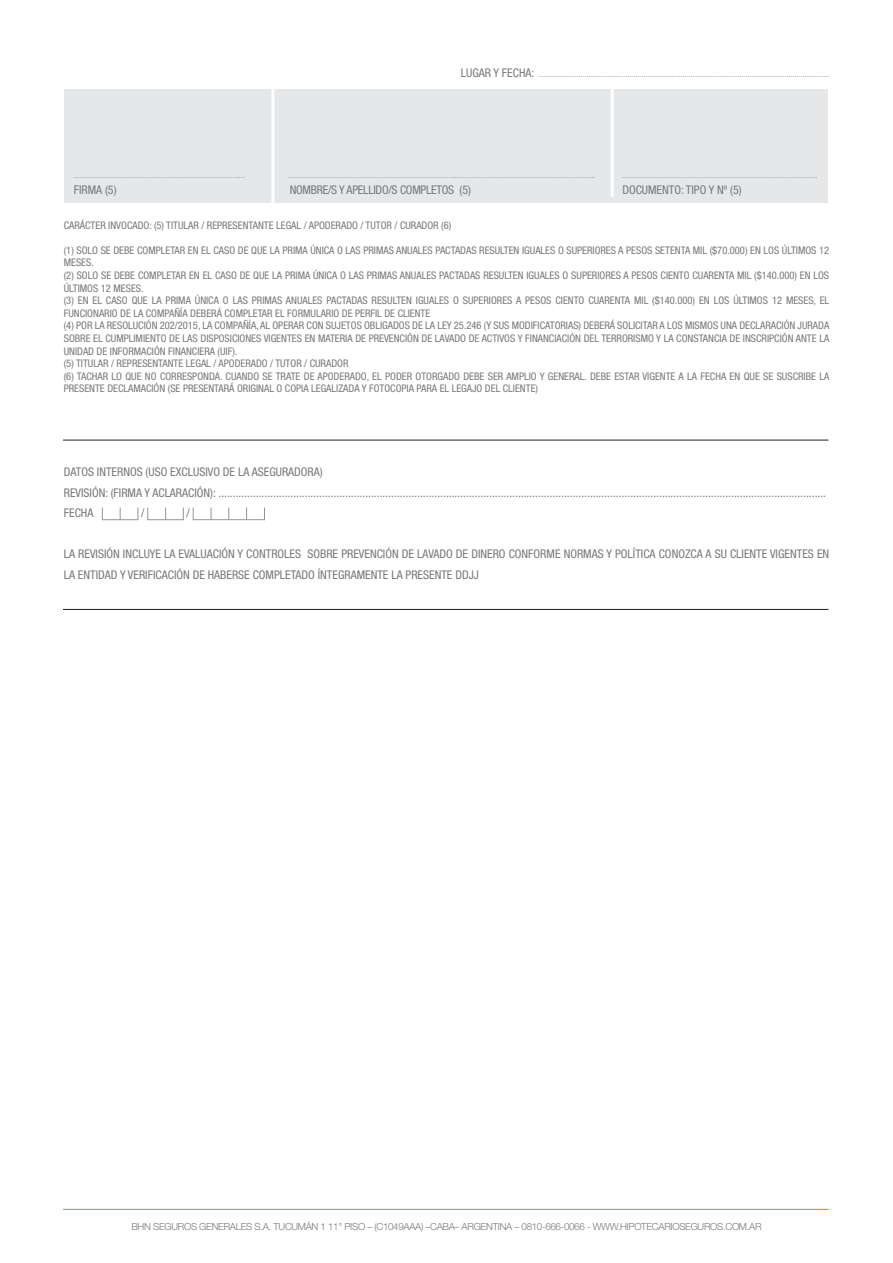
<style>
.page{position:relative;width:893px;height:1263px;background:#fff}
.page>*{position:absolute;margin:0;border:0;box-sizing:border-box;transform-origin:0 0}
.textos_grises_8_17{font:condensed 12px/20.5px "Helvetica Neue";color:#76787b}
.textos_grises_8_17-2{font:condensed 12px "Helvetica Neue";letter-spacing:-.02em;color:#76787b}
.textos_grises_8_17-3{font:condensed 10.5px/12.6px "Helvetica Neue";color:#76787b}
.t1{font:300 9.75px "Helvetica Neue";letter-spacing:-.03em;color:#76787b}
.texto_condiciones_8{font:300 8.25px "VAG Rounded";color:#76787b}
.textos_grises_8_17-4{font:300 8.25px "VAG Rounded";color:#76787b}
.s1{font-family:"Helvetica Neue";font-weight:400;font-stretch:condensed;font-size:12px}
</style>
<div class="page">
<hr style="left:63px;top:1209px;width:765px;height:1px;background:#f47321">
<hr style="left:102px;top:519px;width:36px;height:1px;background:#939598">
<svg style="left:102px;top:507px;width:1px;height:12px"></svg>
<svg style="left:120px;top:507px;width:1px;height:12px"></svg>
<svg style="left:138px;top:507px;width:1px;height:13px"></svg>
<hr style="left:147px;top:519px;width:37px;height:1px;background:#939598">
<svg style="left:147px;top:507px;width:1px;height:13px"></svg>
<svg style="left:165px;top:507px;width:1px;height:12px"></svg>
<svg style="left:183px;top:507px;width:1px;height:13px"></svg>
<hr style="left:193px;top:519px;width:72px;height:1px;background:#939598">
<svg style="left:193px;top:507px;width:1px;height:12px"></svg>
<svg style="left:211px;top:507px;width:1px;height:13px"></svg>
<svg style="left:246px;top:507px;width:1px;height:12px"></svg>
<svg style="left:228px;top:507px;width:1px;height:12px"></svg>
<svg style="left:264px;top:507px;width:1px;height:12px"></svg>
<hr style="left:63px;top:440px;width:765px;height:1px;background:#231f20">
<hr style="left:63px;top:609px;width:765px;height:1px;background:#231f20">
<div style="left:64px;top:89px;width:764px;height:114px;background:#e6e7e9"></div>
<hr style="left:271px;top:88px;width:3px;height:116px;background:#fff">
<hr style="left:611px;top:83px;width:3px;height:114px;background:#fff">
<p class="textos_grises_8_17-4" style="left:461px;top:69px;width:370px"><span class="s1">LUGAR Y FECHA:</span> ...............................................................................................................................................</p>
<p class="texto_condiciones_8" style="left:74px;top:170px;width:173px">....................................................................................</p>
<p class="texto_condiciones_8" style="left:288px;top:170px;width:309px">.......................................................................................................................................................</p>
<p class="texto_condiciones_8" style="left:622px;top:170px;width:197px">................................................................................................</p>
<p class="textos_grises_8_17" style="left:74px;top:180px;width:44px">FIRMA (5)</p>
<p class="textos_grises_8_17-2" style="left:290px;top:183px;width:183px">NOMBRE/S Y APELLIDO/S COMPLETOS (5)</p>
<p class="textos_grises_8_17" style="left:622px;top:180px;width:121px">DOCUMENTO: TIPO Y Nº (5)</p>
<p class="textos_grises_8_17-3" style="left:64px;top:218px;width:389px">CARÁCTER INVOCADO: (5) TITULAR / REPRESENTANTE LEGAL / APODERADO / TUTOR / CURADOR (6)</p>
<p class="textos_grises_8_17-3" style="left:64px;top:244px;width:767px">(1) SOLO SE DEBE COMPLETAR EN EL CASO DE QUE LA PRIMA ÚNICA O LAS PRIMAS ANUALES PACTADAS RESULTEN IGUALES O SUPERIORES A PESOS SETENTA MIL ($70.000) EN LOS ÚLTIMOS 12<br>MESES.</p>
<p class="textos_grises_8_17-3" style="left:64px;top:269px;width:767px">(2) SOLO SE DEBE COMPLETAR EN EL CASO DE QUE LA PRIMA ÚNICA O LAS PRIMAS ANUALES PACTADAS RESULTEN IGUALES O SUPERIORES A PESOS CIENTO CUARENTA MIL ($140.000) EN LOS<br>ÚLTIMOS 12 MESES.</p>
<p class="textos_grises_8_17-3" style="left:64px;top:294px;width:767px">(3) EN EL CASO QUE LA PRIMA ÚNICA O LAS PRIMAS ANUALES PACTADAS RESULTEN IGUALES O SUPERIORES A PESOS CIENTO CUARENTA MIL ($140.000) EN LOS ÚLTIMOS 12 MESES, EL<br>FUNCIONARIO DE LA COMPAÑÍA DEBERÁ COMPLETAR EL FORMULARIO DE PERFIL DE CLIENTE</p>
<p class="textos_grises_8_17-3" style="left:64px;top:319px;width:767px;text-align:justify">(4) POR LA RESOLUCIÓN 202/2015, LA COMPAÑÍA, AL OPERAR CON SUJETOS OBLIGADOS DE LA LEY 25.246 (Y SUS MODIFICATORIAS) DEBERÁ SOLICITAR A LOS MISMOS UNA DECLARACIÓN JURADA SOBRE EL CUMPLIMIENTO DE LAS DISPOSICIONES VIGENTES EN MATERIA DE PREVENCIÓN DE LAVADO DE ACTIVOS Y FINANCIACIÓN DEL TERRORISMO Y LA CONSTANCIA DE INSCRIPCIÓN ANTE LA UNIDAD DE INFORMACIÓN FINANCIERA (UIF).</p>
<p class="textos_grises_8_17-3" style="left:64px;top:357px;width:286px">(5) TITULAR / REPRESENTANTE LEGAL / APODERADO / TUTOR / CURADOR</p>
<p class="textos_grises_8_17-3" style="left:64px;top:370px;width:767px">(6) TACHAR LO QUE NO CORRESPONDA. CUANDO SE TRATE DE APODERADO, EL PODER OTORGADO DEBE SER AMPLIO Y GENERAL. DEBE ESTAR VIGENTE A LA FECHA EN QUE SE SUSCRIBE LA<br>PRESENTE DECLAMACIÓN (SE PRESENTARÁ ORIGINAL O COPIA LEGALIZADA Y FOTOCOPIA PARA EL LEGAJO DEL CLIENTE)</p>
<p class="textos_grises_8_17" style="left:64px;top:461px;width:260px">DATOS INTERNOS (USO EXCLUSIVO DE LA ASEGURADORA)</p>
<p class="textos_grises_8_17" style="left:64px;top:482px;width:764px">REVISIÓN: (FIRMA Y ACLARACIÓN): ...................................................................................................................................................................................................................</p>
<p class="textos_grises_8_17" style="left:64px;top:502px;width:31px">FECHA</p>
<p class="textos_grises_8_17" style="left:141px;top:502px;width:5px">/</p>
<p class="textos_grises_8_17" style="left:187px;top:502px;width:5px">/</p>
<p class="textos_grises_8_17" style="left:64px;top:544px;width:767px">LA REVISIÓN INCLUYE LA EVALUACIÓN Y CONTROLES SOBRE PREVENCIÓN DE LAVADO DE DINERO CONFORME NORMAS Y POLÍTICA CONOZCA A SU CLIENTE VIGENTES EN<br>LA ENTIDAD Y VERIFICACIÓN DE HABERSE COMPLETADO ÍNTEGRAMENTE LA PRESENTE DDJJ</p>
<p class="t1" style="left:131px;top:1220px;width:632px">BHN SEGUROS GENERALES S.A. TUCUMÁN 1 11° PISO – (C1049AAA) –CABA– ARGENTINA – 0810-666-0066 - WWW.HIPOTECARIOSEGUROS.COM.AR</p>
</div>
